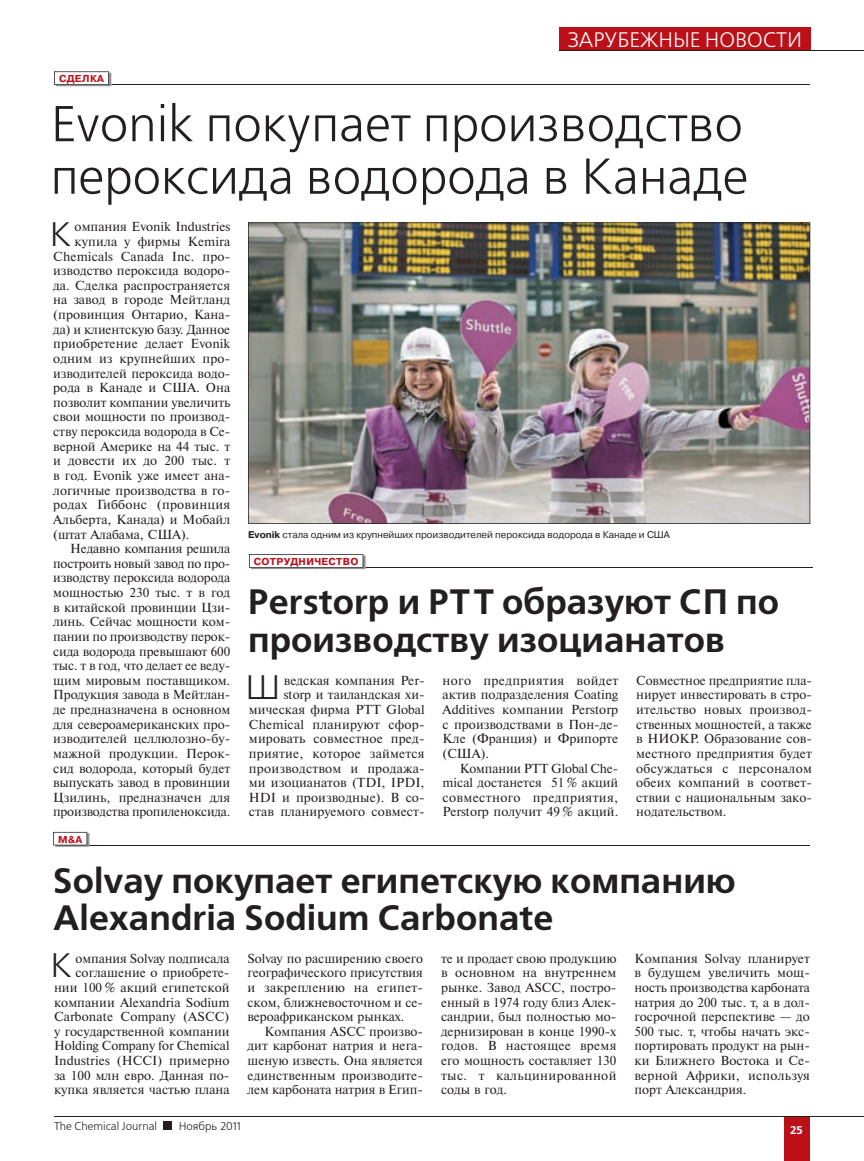
<style>
.page{position:relative;width:864px;height:1161px;background:#fff}
.page>*{position:absolute;margin:0;border:0;box-sizing:border-box;transform-origin:0 0}
.t1{font:50.25px/52.5px "Free Set C";color:#231f20}
.t2{font:700 35.25px/37.5px "Free Set C";color:#231f20}
.t3{font:33.9px "Free Set C";color:#231f20}
.t4{font:21px "Free Set C";color:#fff}
.t5{font:13.05px/14.5px "Newton C";color:#231f20;text-align:justify}
.t6{font:13.05px "Newton C";letter-spacing:.02em;color:#231f20}
.t7{font:11.25px "Free Set C";color:#231f20}
.t8{font:700 11.25px "Free Set C";color:#fff}
.t9{font:700 10.05px "Pragmatica C";letter-spacing:.03em;color:#bb1018}
.t10{font:9.75px "Pragmatica C";color:#231f20}
.s1{font-weight:700}
</style>
<div class="page">
<hr style="left:109px;top:84px;width:700px;height:1px;background:#231f20">
<hr style="left:358px;top:567px;width:454px;height:1px;background:#231f20">
<hr style="left:87px;top:845px;width:722px;height:1px;background:#231f20">
<svg style="left:54px;top:71px;width:57px;height:14px"></svg>
<svg style="left:249px;top:554px;width:116px;height:14px"></svg>
<img style="left:55px;top:846px;width:34px;height:1px">
<svg style="left:53px;top:832px;width:36px;height:14px"></svg>
<img style="left:248px;top:222px;width:561px;height:302px">
<div style="left:783px;top:1116px;width:26px;height:45px;background:#bb1018"></div>
<hr style="left:54px;top:1116px;width:755px;height:1px;background:#231f20">
<hr style="left:809px;top:1116px;width:54px;height:1px;background:#231f20">
<div style="left:164px;top:1121px;width:8px;height:9px;background:#231f20"></div>
<div style="left:559px;top:27px;width:251px;height:24px;background:#bb1018"></div>
<hr style="left:559px;top:51px;width:251px;height:1px;background:#231f20">
<hr style="left:810px;top:51px;width:53px;height:1px;background:#231f20">
<p class="t9" style="left:59px;top:75px;width:46px">СДЕЛКА</p>
<h3 class="t4" style="left:568px;top:31px;width:235px">ЗАРУБЕЖНЫЕ НОВОСТИ</h3>
<h1 class="t1" style="left:51px;top:102px;width:698px">Evonik покупает производство пероксида водорода в Канаде</h1>
<h3 class="t3" style="left:50px;top:221px;width:23px">К</h3>
<p class="t5" style="left:75px;top:221px;width:157px">омпания Evonik Industries</p>
<p class="t5" style="left:75px;top:235px;width:157px">купила у фирмы Kemira</p>
<p class="t5" style="left:53px;top:250px;width:178px">Chemicals Canada Inc. про-</p>
<p class="t5" style="left:53px;top:264px;width:178px">изводство пероксида водоро-</p>
<p class="t5" style="left:53px;top:279px;width:178px">да. Сделка распространяется</p>
<p class="t5" style="left:53px;top:294px;width:178px">на завод в городе Мейтланд</p>
<p class="t5" style="left:53px;top:308px;width:178px">(провинция Онтарио, Кана-</p>
<p class="t5" style="left:53px;top:323px;width:178px">да) и клиентскую базу. Данное</p>
<p class="t5" style="left:53px;top:338px;width:178px">приобретение делает Evonik</p>
<p class="t5" style="left:53px;top:352px;width:178px">одним из крупнейших про-</p>
<p class="t5" style="left:53px;top:367px;width:178px">изводителей пероксида водо-</p>
<p class="t5" style="left:53px;top:381px;width:178px">рода в Канаде и США. Она</p>
<p class="t5" style="left:53px;top:396px;width:178px">позволит компании увеличить</p>
<p class="t5" style="left:53px;top:411px;width:178px">свои мощности по производ-</p>
<p class="t5" style="left:53px;top:425px;width:178px">ству пероксида водорода в Се-</p>
<p class="t5" style="left:53px;top:440px;width:178px">верной Америке на 44 тыс. т</p>
<p class="t5" style="left:53px;top:455px;width:178px">и довести их до 200 тыс. т</p>
<p class="t5" style="left:53px;top:469px;width:178px">в год. Evonik уже имеет ана-</p>
<p class="t5" style="left:53px;top:484px;width:178px">логичные производства в го-</p>
<p class="t6" style="left:53px;top:500px;width:178px">родах Гиббонс (провинция</p>
<p class="t5" style="left:53px;top:513px;width:178px">Альберта, Канада) и Мобайл</p>
<p class="t5" style="left:53px;top:528px;width:138px">(штат Алабама, США).</p>
<p class="t5" style="left:70px;top:542px;width:161px">Недавно компания решила</p>
<p class="t5" style="left:53px;top:557px;width:178px">построить новый завод по про-</p>
<p class="t5" style="left:53px;top:572px;width:178px">изводству пероксида водорода</p>
<p class="t5" style="left:53px;top:586px;width:178px">мощностью 230 тыс. т в год</p>
<p class="t5" style="left:53px;top:601px;width:178px">в китайской провинции Цзи-</p>
<p class="t5" style="left:53px;top:615px;width:178px">линь. Сейчас мощности ком-</p>
<p class="t5" style="left:53px;top:630px;width:178px">пании по производству перок-</p>
<p class="t5" style="left:53px;top:645px;width:178px">сида водорода превышают 600</p>
<p class="t5" style="left:53px;top:659px;width:178px">тыс. т в год, что делает ее веду-</p>
<p class="t5" style="left:53px;top:674px;width:178px">щим мировым поставщиком.</p>
<p class="t5" style="left:53px;top:689px;width:178px">Продукция завода в Мейтлан-</p>
<p class="t5" style="left:53px;top:703px;width:178px">де предназначена в основном</p>
<p class="t5" style="left:53px;top:718px;width:178px">для североамериканских про-</p>
<p class="t5" style="left:53px;top:732px;width:178px">изводителей целлюлозно-бу-</p>
<p class="t5" style="left:53px;top:747px;width:178px">мажной продукции. Перок-</p>
<p class="t5" style="left:53px;top:762px;width:178px">сид водорода, который будет</p>
<p class="t5" style="left:53px;top:776px;width:178px">выпускать завод в провинции</p>
<p class="t5" style="left:53px;top:791px;width:178px">Цзилинь, предназначен для</p>
<p class="t5" style="left:53px;top:806px;width:178px">производства пропиленоксида.</p>
<p class="t10" style="left:248px;top:531px;width:423px"><span class="s1">Evonik</span> стала одним из крупнейших производителей пероксида водорода в Канаде и США</p>
<p class="t9" style="left:254px;top:558px;width:106px">СОТРУДНИЧЕСТВО</p>
<h2 class="t2" style="left:248px;top:586px;width:532px">Perstorp и PTT образуют СП по производству изоцианатов</h2>
<h3 class="t3" style="left:245px;top:674px;width:36px">Ш</h3>
<p class="t5" style="left:636px;top:674px;width:177px">Совместное предприятие пла&shy;нирует инвестировать в стро&shy;ительство новых производ&shy;ственных мощностей, а также в НИОКР. Образование сов&shy;местного предприятия будет обсуждаться с персоналом обеих компаний в соответ&shy;ствии с национальным зако&shy;нодательством.</p>
<p class="t5" style="left:249px;top:674px;width:177px;text-align:right">ведская компания Per-<br>storp и таиландская хи&shy;мическая фирма PTT Global<br>Chemical планируют сфор&shy;мировать совместное пред&shy;приятие, которое займется производством и продажа&shy;ми изоцианатов (TDI, IPDI,<br>HDI и производные). В со&shy;став планируемого совмест-</p>
<p class="t5" style="left:442px;top:674px;width:177px">ного предприятия войдет актив подразделения Coating Additives компании Perstorp с производствами в Пон-де-Кле (Франция) и Фрипорте (США).</p>
<p class="t5" style="left:442px;top:762px;width:177px;text-indent:17px">Компании PTT Global Che - mical достанется 51 % акций совместного предприятия, Perstorp получит 49 % акций.</p>
<p class="t9" style="left:58px;top:835px;width:25px">M&amp;A</p>
<h2 class="t2" style="left:53px;top:864px;width:683px">Solvay покупает египетскую компанию<br>Alexandria Sodium Carbonate</h2>
<h3 class="t3" style="left:51px;top:952px;width:23px">К</h3>
<p class="t5" style="left:54px;top:952px;width:177px;text-align:right">омпания Solvay подписала соглашение о приобрете&shy;нии 100 % акций египетской компании Alexandria Sodium<br>Carbonate Company (ASCC) у государственной компании<br>Holding Company for Chemical<br>Industries (HCCI) примерно за 100 млн евро. Данная по&shy;купка является частью плана</p>
<p class="t5" style="left:247px;top:952px;width:177px">Solvay по расширению своего географического присутствия и закреплению на египет&shy;ском, ближневосточном и се&shy;вероафриканском рынках.</p>
<p class="t5" style="left:441px;top:952px;width:177px">те и продает свою продукцию в основном на внутреннем рынке. Завод ASCC, постро&shy;енный в 1974 году близ Алек&shy;сандрии, был полностью мо&shy;дернизирован в конце 1990-х годов. В настоящее время его мощность составляет 130 тыс. т кальцинированной соды в год.</p>
<p class="t5" style="left:634px;top:952px;width:177px">Компания Solvay планирует в будущем увеличить мощ&shy;ность производства карбоната натрия до 200 тыс. т, а в дол&shy;госрочной перспективе — до 500 тыс. т, чтобы начать экс&shy;портировать продукт на рын&shy;ки Ближнего Востока и Се&shy;верной Африки, используя порт Александрия.</p>
<p class="t5" style="left:247px;top:1025px;width:177px;text-indent:17px">Компания ASCC произво&shy;дит карбонат натрия и нега&shy;шеную известь. Она является единственным производите&shy;лем карбоната натрия в Егип-</p>
<p class="t7" style="left:54px;top:1121px;width:104px">The Chemical Journal</p>
<p class="t7" style="left:179px;top:1121px;width:64px">Ноябрь 2011</p>
<p class="t8" style="left:789px;top:1125px;width:14px">25</p>
</div>
